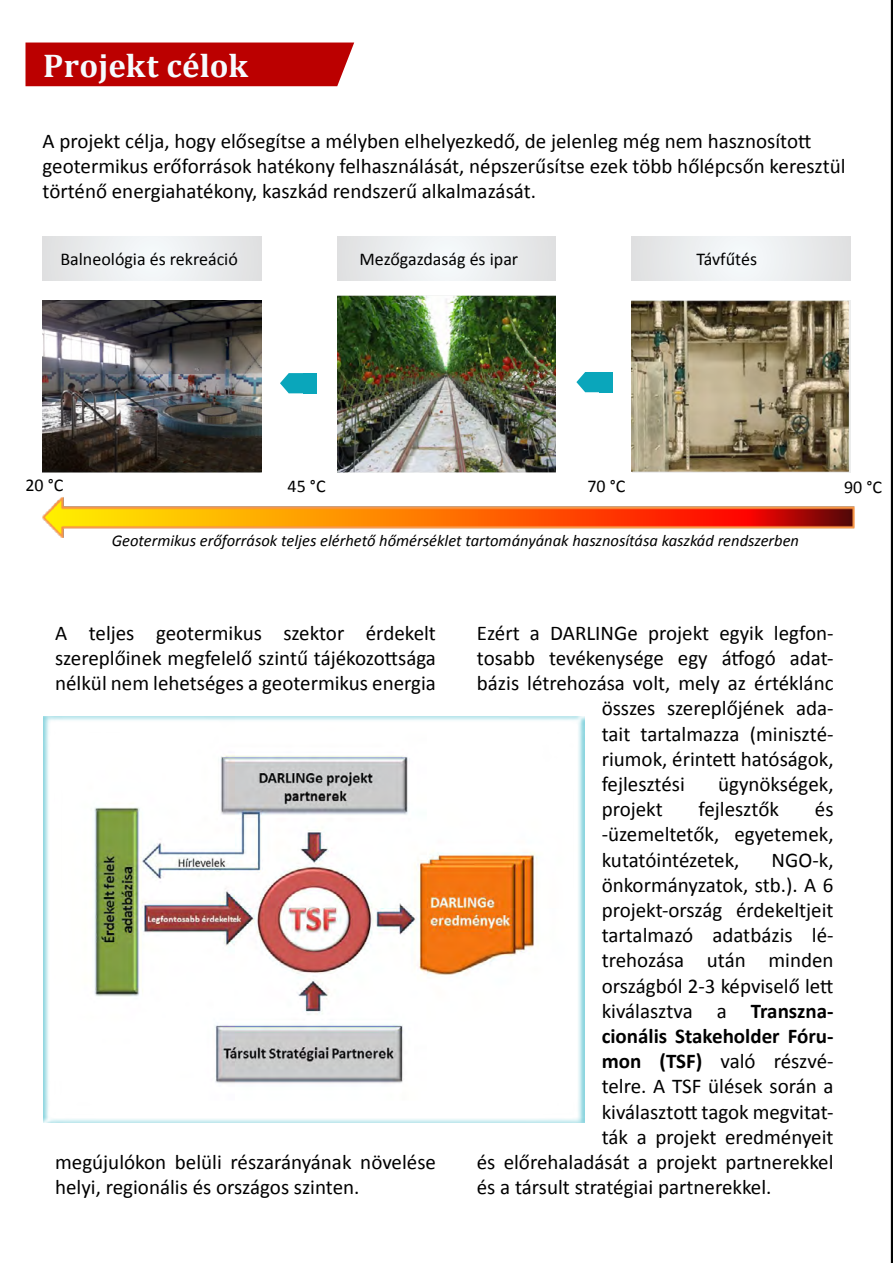
<style>
.page{position:relative;width:893px;height:1263px;background:#fff}
.page>*{position:absolute;margin:0;border:0;box-sizing:border-box;transform-origin:0 0}
.t1{font:700 33px "Cambria";color:#f6fbfe}
.t2{font:21px/25.2px "Calibri";color:#000}
.t3{font:700 21px "Calibri";color:#000}
.t4{font:18px "Calibri";color:#000}
.t5{font:italic 16.5px "Calibri";color:#000}
.s1{font-weight:700}
</style>
<div class="page">
<hr style="left:891px;top:0;width:2px;height:1263px;background:#020303">
<img style="left:43px;top:301px;width:218px;height:172px">
<img style="left:337px;top:296px;width:219px;height:177px">
<img style="left:632px;top:301px;width:218px;height:172px">
<div style="left:337px;top:236px;width:219px;height:44px;background:linear-gradient(to right,#eaedee,#ebedee)"></div>
<div style="left:632px;top:236px;width:218px;height:44px;background:linear-gradient(to right,#ebedee,#ebedee)"></div>
<div style="left:43px;top:236px;width:218px;height:44px;background:linear-gradient(to right,#ebedee,#ebedee)"></div>
<img style="left:42px;top:497px;width:813px;height:41px">
<div style="left:26px;top:43px;width:328px;height:43px;background:#b00"></div>
<svg style="left:280px;top:373px;width:23px;height:20px"></svg>
<div style="left:303px;top:373px;width:13px;height:20px;background:#0aa6bb"></div>
<svg style="left:576px;top:372px;width:24px;height:20px"></svg>
<div style="left:600px;top:372px;width:13px;height:20px;background:#0aa6bb"></div>
<div style="left:35px;top:711px;width:558px;height:418px;background:#0aa6bb;opacity:.5"></div>
<h1 class="t1" style="left:43px;top:42px;width:206px">Projekt célok</h1>
<p class="t2" style="left:43px;top:128px;width:805px">A projekt célja, hogy elősegítse a mélyben elhelyezkedő, de jelenleg még nem hasznosított geotermikus erőforrások hatékony felhasználását, népszerűsítse ezek több hőlépcsőn keresztül történő energiahatékony, kaszkád rendszerű alkalmazását.</p>
<p class="t4" style="left:60px;top:248px;width:179px">Balneológia és rekreáció</p>
<p class="t4" style="left:360px;top:248px;width:160px">Mezőgazdaság és ipar</p>
<p class="t4" style="left:696px;top:248px;width:62px">Távfűtés</p>
<p class="t4" style="left:26px;top:474px;width:40px">20 °C</p>
<p class="t4" style="left:288px;top:475px;width:40px">45 °C</p>
<p class="t4" style="left:587px;top:475px;width:40px">70 °C</p>
<p class="t4" style="left:844px;top:475px;width:40px">90 °C</p>
<p class="t5" style="left:112px;top:529px;width:689px">Geotermikus erőforrások teljes elérhető hőmérséklet tartományának hasznosítása kaszkád rendszerben</p>
<p class="t2" style="left:55px;top:620px;width:382px;text-align:justify">A teljes geotermikus szektor érdekelt szereplőinek megfelelő szintű tájékozottsága nélkül nem lehetséges a geotermikus energia</p>
<p class="t2" style="left:55px;top:1149px;width:382px">megújulókon belüli részarányának növelése helyi, regionális és országos szinten.</p>
<p class="t2" style="left:477px;top:620px;width:358px">Ezért a DARLINGe projekt egyik legfon-</p>
<p class="t2" style="left:477px;top:645px;width:358px">tosabb tevékenysége egy átfogó adat-</p>
<p class="t2" style="left:477px;top:671px;width:358px">bázis létrehozása volt, mely az értéklánc</p>
<p class="t2" style="left:602px;top:696px;width:233px">összes szereplőjének ada-</p>
<p class="t2" style="left:602px;top:721px;width:233px">tait tartalmazza (miniszté-</p>
<p class="t2" style="left:602px;top:746px;width:233px">riumok, érintett hatóságok,</p>
<p class="t2" style="left:602px;top:771px;width:85px">fejlesztési</p>
<p class="t2" style="left:718px;top:771px;width:117px">ügynökségek,</p>
<p class="t2" style="left:602px;top:797px;width:63px">projekt</p>
<p class="t2" style="left:699px;top:797px;width:82px">fejlesztők</p>
<p class="t2" style="left:602px;top:797px;width:233px;text-align:justify;text-indent:213px">és -üzemeltetők, egyetemek, kutatóintézetek,</p>
<p class="t2" style="left:772px;top:847px;width:63px">NGO-k,</p>
<p class="t2" style="left:602px;top:872px;width:233px">önkormányzatok, stb.). A 6</p>
<p class="t2" style="left:602px;top:897px;width:233px">projekt-ország érdekeltjeit</p>
<p class="t2" style="left:602px;top:923px;width:233px">tartalmazó adatbázis lé-</p>
<p class="t2" style="left:602px;top:948px;width:233px">trehozása után minden</p>
<p class="t2" style="left:602px;top:973px;width:233px">országból 2-3 képviselő lett</p>
<p class="t2" style="left:602px;top:998px;width:233px">kiválasztva a <span class="s1">Transzna-</span></p>
<p class="t3" style="left:602px;top:1022px;width:233px">cionális Stakeholder Fóru-</p>
<p class="t2" style="left:602px;top:1049px;width:233px"><span class="s1">mon (TSF)</span> való részvé-</p>
<p class="t2" style="left:602px;top:1074px;width:233px">telre. A TSF ülések során a</p>
<p class="t2" style="left:602px;top:1099px;width:233px">kiválasztott tagok megvitat-</p>
<p class="t2" style="left:602px;top:1124px;width:233px">ták a projekt eredményeit</p>
<p class="t2" style="left:477px;top:1149px;width:358px">és előrehaladását a projekt partnerekkel</p>
<p class="t2" style="left:477px;top:1175px;width:296px">és a társult stratégiai partnerekkel.</p>
</div>
